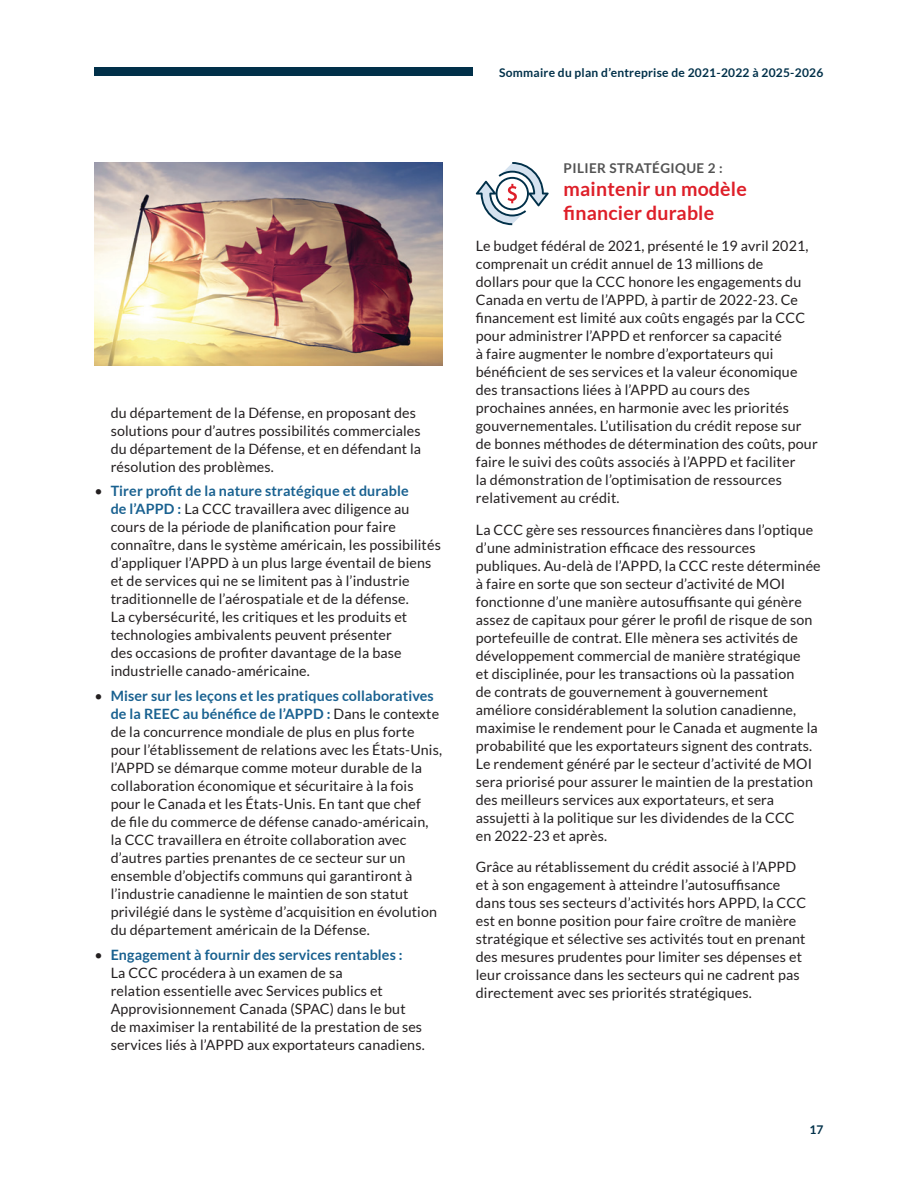
<style>
.page{position:relative;width:918px;height:1188px;background:#fff}
.page>*{position:absolute;margin:0;border:0;box-sizing:border-box;transform-origin:0 0}
.t1{font:700 19.5px/23.4px "Lato";letter-spacing:.01em;color:#de1f29}
.t2{font:14.25px/18px "Lato";letter-spacing:.01em;color:#231f20}
.t3{font:700 13.5px "Lato";letter-spacing:.03em;color:#535353}
.t4{font:700 12px "Lato";letter-spacing:.02em;color:#013049}
.s1{font-weight:700;color:#196190}
</style>
<div class="page">
<div style="left:94px;top:68px;width:379px;height:8px;background:#013049"></div>
<svg style="left:476px;top:162px;width:73px;height:63px"></svg>
<img style="left:94px;top:162px;width:348px;height:204px">
<p class="t2" style="left:111px;top:403px;width:312px">du département de la Défense, en proposant des solutions pour d’autres possibilités commerciales du département de la Défense, et en défendant la résolution des problèmes.</p>
<p class="t2" style="left:111px;top:482px;width:332px;text-indent:-16px">• <span class="s1">Tirer profit de la nature stratégique et durable<br>de l’APPD :</span> La CCC travaillera avec diligence au cours de la période de planification pour faire connaître, dans le système américain, les possibilités d’appliquer l’APPD à un plus large éventail de biens et de services qui ne se limitent pas à l’industrie traditionnelle de l’aérospatiale et de la défense.<br>La cybersécurité, les critiques et les produits et technologies ambivalents peuvent présenter<br>des occasions de profiter davantage de la base industrielle canado-américaine.</p>
<p class="t2" style="left:111px;top:687px;width:333px;text-indent:-16px">• <span class="s1">Miser sur les leçons et les pratiques collaboratives de la REEC au bénéfice de l’APPD :</span> Dans le contexte de la concurrence mondiale de plus en plus forte pour l’établissement de relations avec les États-Unis, l’APPD se démarque comme moteur durable de la collaboration économique et sécuritaire à la fois pour le Canada et les États-Unis. En tant que chef<br>de file du commerce de défense canado-américain, la CCC travaillera en étroite collaboration avec d’autres parties prenantes de ce secteur sur un ensemble d’objectifs communs qui garantiront à l’industrie canadienne le maintien de son statut privilégié dans le système d’acquisition en évolution du département américain de la Défense.</p>
<p class="t2" style="left:111px;top:946px;width:315px;text-indent:-16px">• <span class="s1">Engagement à fournir des services rentables :<br></span>La CCC procédera à un examen de sa<br>relation essentielle avec Services publics et Approvisionnement Canada (SPAC) dans le but de maximiser la rentabilité de la prestation de ses services liés à l’APPD aux exportateurs canadiens.</p>
<p class="t4" style="left:499px;top:66px;width:326px">Sommaire du plan d’entreprise de 2021-2022 à 2025-2026</p>
<p class="t3" style="left:564px;top:160px;width:160px">PILIER STRATÉGIQUE 2 :</p>
<h1 class="t1" style="left:564px;top:177px;width:185px">maintenir un modèle financier durable</h1>
<p class="t2" style="left:476px;top:237px;width:343px">Le budget fédéral de 2021, présenté le 19 avril 2021, comprenait un crédit annuel de 13 millions de<br>dollars pour que la CCC honore les engagements du Canada en vertu de l’APPD, à partir de 2022-23. Ce financement est limité aux coûts engagés par la CCC pour administrer l’APPD et renforcer sa capacité<br>à faire augmenter le nombre d’exportateurs qui bénéficient de ses services et la valeur économique des transactions liées à l’APPD au cours des prochaines années, en harmonie avec les priorités gouvernementales. L’utilisation du crédit repose sur de bonnes méthodes de détermination des coûts, pour faire le suivi des coûts associés à l’APPD et faciliter<br>la démonstration de l’optimisation de ressources relativement au crédit.</p>
<p class="t2" style="left:476px;top:520px;width:346px">La CCC gère ses ressources financières dans l’optique d’une administration efficace des ressources publiques. Au-delà de l’APPD, la CCC reste déterminée à faire en sorte que son secteur d’activité de MOI fonctionne d’une manière autosuffisante qui génère assez de capitaux pour gérer le profil de risque de son portefeuille de contrat. Elle mènera ses activités de développement commercial de manière stratégique<br>et disciplinée, pour les transactions où la passation<br>de contrats de gouvernement à gouvernement améliore considérablement la solution canadienne, maximise le rendement pour le Canada et augmente la probabilité que les exportateurs signent des contrats.<br>Le rendement généré par le secteur d’activité de MOI sera priorisé pour assurer le maintien de la prestation des meilleurs services aux exportateurs, et sera assujetti à la politique sur les dividendes de la CCC<br>en 2022-23 et après.</p>
<p class="t2" style="left:476px;top:858px;width:332px">Grâce au rétablissement du crédit associé à l’APPD et à son engagement à atteindre l’autosuffisance dans tous ses secteurs d’activités hors APPD, la CCC est en bonne position pour faire croître de manière stratégique et sélective ses activités tout en prenant des mesures prudentes pour limiter ses dépenses et leur croissance dans les secteurs qui ne cadrent pas directement avec ses priorités stratégiques.</p>
<p class="t4" style="left:810px;top:1123px;width:15px">17</p>
</div>
